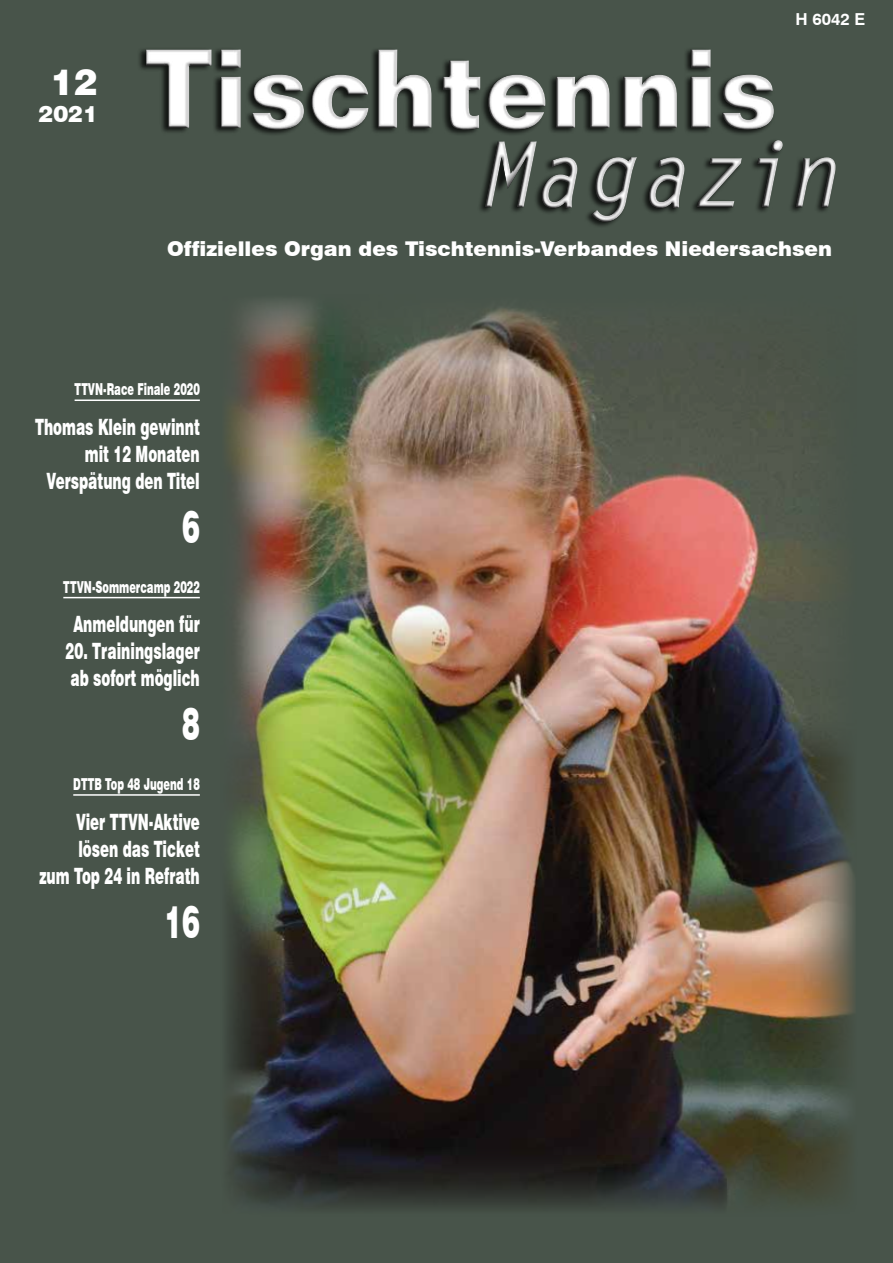
<style>
.page{position:relative;width:893px;height:1263px;background:#48544a}
.page>*{position:absolute;margin:0;border:0;box-sizing:border-box;transform-origin:0 0}
.t1{font:700 109.8px "Folio BT";color:#fff;scale:.96 1}
.t2{font:italic 700 90.75px "Letter Gothic";letter-spacing:.005em;color:#fff;scale:.94 1}
.t3{font:900 45px "Swiss 721 BT";color:#fff;scale:.6 1}
.t4{font:900 36px "Swiss 721 BT";color:#fff}
.t5{font:900 22.5px/27px "Swiss 721 BT";color:#fff;text-align:right;scale:.6 1}
.t6{font:900 22.5px "Swiss 721 BT";color:#fff}
.t7{font:900 20.4px "Swiss 721 BT";color:#fff}
.t8{font:900 16.5px "Swiss 721 BT";color:#fff;scale:.6 1}
.t9{font:700 16.5px "Swiss 721 BT";color:#fff}
</style>
<div class="page">
<img style="left:226px;top:300px;width:628px;height:909px">
<hr style="left:75px;top:399px;width:125px;height:2px;background:#fff">
<hr style="left:63px;top:597px;width:137px;height:1px;background:#fff">
<hr style="left:73px;top:794px;width:127px;height:2px;background:#fff">
<div style="left:143px;top:47px;width:630px;height:85px;background:#000;opacity:.75"></div>
<div style="left:475px;top:116px;width:418px;height:114px;background:#000;opacity:.75"></div>
<div style="left:490px;top:138px;width:348px;height:84px;background:#fff;opacity:.75"></div>
<div style="left:483px;top:139px;width:348px;height:85px;background:#000;opacity:.75"></div>
<h3 class="t4" style="left:50px;top:61px;width:49px">12</h3>
<p class="t6" style="left:39px;top:101px;width:61px">2021</p>
<p class="t9" style="left:795px;top:9px;width:71px">H 6042 E</p>
<h1 class="t1" style="left:144px;top:21px;width:662px">Tischtennis</h1>
<h2 class="t2" style="left:483px;top:116px;width:384px">Magazin</h2>
<p class="t7" style="left:167px;top:236px;width:666px">Offizielles Organ des Tischtennis-Verbandes Niedersachsen</p>
<p class="t8" style="left:75px;top:379px;width:210px">TTVN-Race Finale 2020</p>
<p class="t5" style="left:35px;top:413px;width:276px">Thomas Klein gewinnt mit 12 Monaten<br>Verspätung den Titel</p>
<h3 class="t3" style="left:182px;top:500px;width:31px">6</h3>
<p class="t8" style="left:63px;top:577px;width:229px">TTVN-Sommercamp 2022</p>
<p class="t5" style="left:73px;top:611px;width:212px">Anmeldungen für</p>
<p class="t5" style="left:66px;top:638px;width:225px;text-align:left">20. Trainingslager ab sofort möglich</p>
<h3 class="t3" style="left:182px;top:697px;width:31px">8</h3>
<p class="t8" style="left:73px;top:774px;width:212px">DTTB Top 48 Jugend 18</p>
<p class="t5" style="left:39px;top:808px;width:269px">Vier TTVN-Aktive lösen das Ticket<br>zum Top 24 in Refrath</p>
<h3 class="t3" style="left:164px;top:894px;width:61px">16</h3>
</div>
